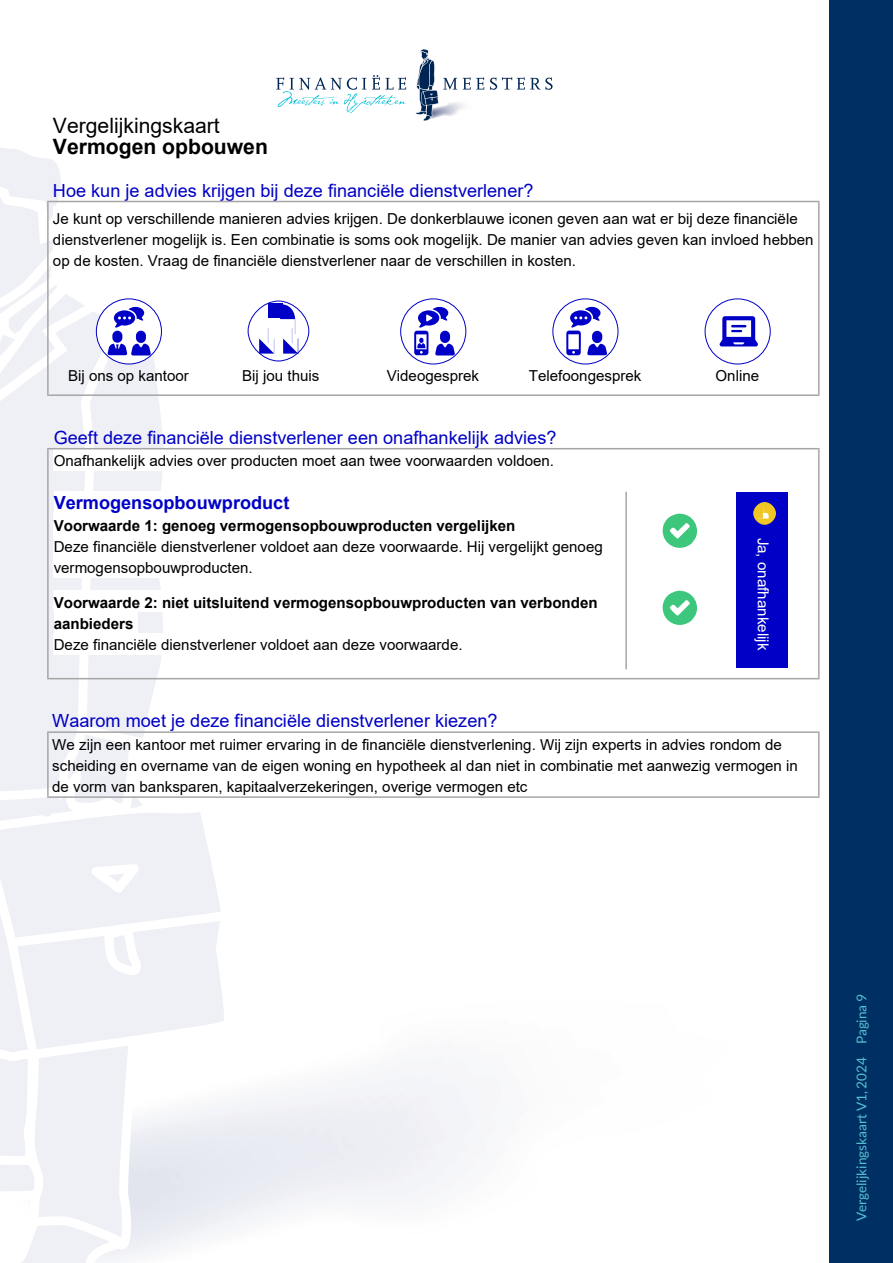
<style>
.page{position:relative;width:893px;height:1263px;background:#fff}
.page>*{position:absolute;margin:0;border:0;box-sizing:border-box;transform-origin:0 0}
.t1{font:21.15px/21.1px "Arial";color:#000}
.t2{font:18.15px "Arial";color:#0000c6}
.t3{font:700 18.15px "Arial";color:#0000c6}
.t4{font:15.15px/21.1px "Arial";color:#000}
.t5{font:700 15.15px/21.1px "Arial";color:#000}
.t6{font:15.15px "Arial";color:#fff}
.t7{font:13.5px "Lato";color:#54c0d3}
.s1{font-weight:700}
.s2{font-weight:700;color:#fff}
.s3{font-family:"Calibri";color:#fff}
.s4{color:#fff}
.s5{font-weight:400}
</style>
<div class="page">
<svg style="left:0;top:1061px;width:138px;height:188px;fill:#eff0f5"></svg>
<svg style="left:0;top:1216px;width:126px;height:47px"></svg>
<svg style="left:0;top:1144px;width:43px;height:64px"></svg>
<div style="left:829px;top:0;width:64px;height:1263px;background:#003063"></div>
<svg style="left:415px;top:49px;width:42px;height:72px"></svg>
<svg style="left:463px;top:77px;width:21px;height:13px"></svg>
<svg style="left:490px;top:77px;width:63px;height:13px"></svg>
<svg style="left:276px;top:75px;width:130px;height:38px"></svg>
<hr style="left:818px;top:202px;width:2px;height:192px;background:#a6a6a6">
<hr style="left:47px;top:201px;width:773px;height:1px;background:#a6a6a6">
<hr style="left:47px;top:394px;width:773px;height:2px;background:#a6a6a6">
<hr style="left:818px;top:449px;width:2px;height:229px;background:#a6a6a6">
<hr style="left:625px;top:492px;width:2px;height:177px;background:#a6a6a6">
<hr style="left:47px;top:448px;width:773px;height:1px;background:#a6a6a6">
<hr style="left:47px;top:678px;width:773px;height:1px;background:#a6a6a6">
<hr style="left:818px;top:733px;width:2px;height:63px;background:#a6a6a6">
<hr style="left:47px;top:731px;width:773px;height:2px;background:#a6a6a6">
<hr style="left:47px;top:796px;width:773px;height:2px;background:#a6a6a6">
<svg style="left:0;top:148px;width:234px;height:913px"></svg>
<svg style="left:247px;top:301px;width:60px;height:60px"></svg>
<div style="left:248px;top:301px;width:61px;height:60px;border:1px solid #0000c6;border-radius:50%"></div>
<svg style="left:259px;top:303px;width:39px;height:51px"></svg>
<svg style="left:400px;top:298px;width:66px;height:66px"></svg>
<svg style="left:414px;top:307px;width:41px;height:48px"></svg>
<svg style="left:552px;top:298px;width:66px;height:66px"></svg>
<svg style="left:566px;top:307px;width:41px;height:48px"></svg>
<div style="left:592px;top:331px;width:10px;height:12px;background:#0000c6;border-radius:5px"></div>
<div style="left:705px;top:298px;width:66px;height:66px;background:#fff;border:1px solid #0000c6;border-radius:50%"></div>
<svg style="left:719px;top:316px;width:39px;height:30px"></svg>
<svg style="left:663px;top:514px;width:34px;height:34px"></svg>
<svg style="left:663px;top:591px;width:34px;height:34px"></svg>
<div style="left:737px;top:492px;width:51px;height:176px;background:#0000c6"></div>
<svg style="left:753px;top:502px;width:23px;height:23px"></svg>
<svg style="left:757px;top:513px;width:12px;height:5px"></svg>
<h1 class="t1" style="left:53px;top:115px;width:222px">Vergelijkingskaart<br><span class="s1">Vermogen opbouwen</span><span class="s2">.</span></h1>
<p class="t2" style="left:53px;top:178px;width:482px">Hoe kun je advies krijgen bij deze financiële dienstverlener?</p>
<p class="t4" style="left:53px;top:208px;width:762px">Je kunt op verschillende manieren advies krijgen. De donkerblauwe iconen geven aan wat er bij deze financiële dienstverlener mogelijk is. Een combinatie is soms ook mogelijk. De manier van advies geven kan invloed hebben op de kosten. Vraag de financiële dienstverlener naar de verschillen in kosten.</p>
<p class="t4" style="left:68px;top:365px;width:126px">Bij ons op kantoor<span class="s3">.</span></p>
<p class="t4" style="left:242px;top:365px;width:83px">Bij jou thuis<span class="s3">.</span></p>
<p class="t4" style="left:387px;top:365px;width:98px">Videogesprek<span class="s3">.</span></p>
<p class="t4" style="left:529px;top:365px;width:118px">Telefoongesprek<span class="s3">.</span></p>
<p class="t4" style="left:716px;top:365px;width:49px">Online<span class="s3">.</span></p>
<p class="t2" style="left:54px;top:425px;width:504px">Geeft deze financiële dienstverlener een onafhankelijk advies?</p>
<p class="t4" style="left:54px;top:450px;width:502px">Onafhankelijk advies over producten moet aan twee voorwaarden voldoen.</p>
<p class="t3" style="left:54px;top:489px;width:242px">Vermogensopbouwproduct<span class="s4">.</span></p>
<p class="t4" style="left:54px;top:515px;width:551px"><span class="s1">Voorwaarde 1: genoeg vermogensopbouwproducten vergelijken</span><span class="s2">.<br></span>Deze financiële dienstverlener voldoet aan deze voorwaarde. Hij vergelijkt genoeg vermogensopbouwproducten.</p>
<p class="t5" style="left:54px;top:592px;width:545px">Voorwaarde 2: niet uitsluitend vermogensopbouwproducten van verbonden aanbieders<span class="s4">.<br></span><span class="s5">Deze financiële dienstverlener voldoet aan deze voorwaarde.</span></p>
<p class="t6" style="left:774px;top:538px;width:114px;rotate:90deg">Ja , onafhankelijk</p>
<p class="t2" style="left:52px;top:708px;width:447px">Waarom moet je deze financiële dienstverlener kiezen?</p>
<p class="t4" style="left:52px;top:734px;width:747px">We zijn een kantoor met ruimer ervaring in de financiële dienstverlening. Wij zijn experts in advies rondom de scheiding en overname van de eigen woning en hypotheek al dan niet in combinatie met aanwezig vermogen in de vorm van banksparen, kapitaalverzekeringen, overige vermogen etc</p>
<p class="t7" style="left:854px;top:1221px;width:228px;rotate:-90deg">Vergelijkingskaart V1, 2024 Pagina 9</p>
</div>
